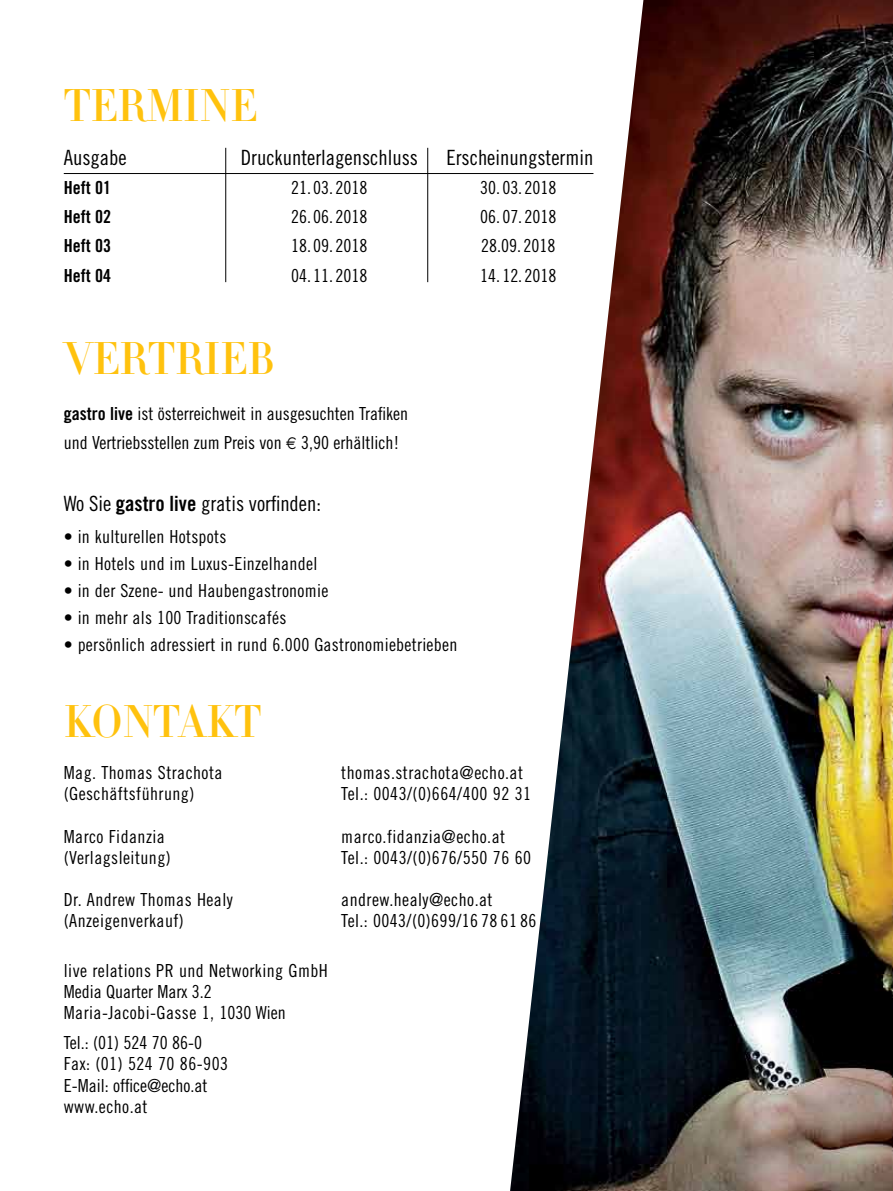
<style>
.page{position:relative;width:893px;height:1191px;background:#fff}
.page>*{position:absolute;margin:0;border:0;box-sizing:border-box;transform-origin:0 0}
.t1{font:500 45px "HTF Didot M16";color:#ffc20e;scale:.95 1}
.t2{font:21px "Trade Gothic Cond Eighteen";color:#000}
.t3{font:18px/21.5px "Trade Gothic Cond Eighteen";letter-spacing:.015em;color:#000}
.t4{font:18px "Trade Gothic Bold Cond Twenty";color:#000}
.s1{font-family:"Trade Gothic Bold Cond Twenty"}
.s2{font-family:"Euro Sans";font-size:17.25px}
</style>
<div class="page">
<img style="left:510px;top:0;width:383px;height:1191px">
<hr style="left:225px;top:148px;width:1px;height:134px;background:#000">
<hr style="left:427px;top:148px;width:1px;height:134px;background:#000">
<hr style="left:64px;top:173px;width:529px;height:1px;background:#000">
<h1 class="t1" style="left:64px;top:72px;width:174px">TERMINE</h1>
<p class="t2" style="left:64px;top:145px;width:64px">Ausgabe</p>
<p class="t2" style="left:241px;top:145px;width:179px">Druckunterlagenschluss</p>
<p class="t2" style="left:446px;top:145px;width:148px">Erscheinungstermin</p>
<p class="t4" style="left:64px;top:176px;width:49px">Heft 01</p>
<p class="t3" style="left:291px;top:177px;width:78px">21. 03. 2018</p>
<p class="t3" style="left:480px;top:177px;width:78px">30. 03. 2018</p>
<p class="t4" style="left:64px;top:206px;width:49px">Heft 02</p>
<p class="t3" style="left:291px;top:206px;width:78px">26. 06. 2018</p>
<p class="t3" style="left:480px;top:206px;width:78px">06. 07. 2018</p>
<p class="t4" style="left:64px;top:235px;width:49px">Heft 03</p>
<p class="t3" style="left:291px;top:235px;width:78px">18. 09. 2018</p>
<p class="t3" style="left:481px;top:235px;width:76px">28.09. 2018</p>
<p class="t4" style="left:64px;top:264px;width:49px">Heft 04</p>
<p class="t3" style="left:291px;top:264px;width:78px">04. 11. 2018</p>
<p class="t3" style="left:480px;top:264px;width:78px">14. 12. 2018</p>
<h1 class="t1" style="left:64px;top:326px;width:223px">VERTRIEB</h1>
<p class="t3" style="left:64px;top:398px;width:346px;line-height:29.5px"><span class="s1">gastro live</span> ist österreichweit in ausgesuchten Trafiken und Vertriebsstellen zum Preis von <span class="s2">€</span> 3,90 erhältlich!</p>
<p class="t2" style="left:64px;top:491px;width:259px">Wo Sie <span class="s1">gastro live</span> gratis vorfinden:</p>
<p class="t3" style="left:64px;top:525px;width:164px">• in kulturellen Hotspots</p>
<p class="t3" style="left:64px;top:552px;width:255px">• in Hotels und im Luxus-Einzelhandel</p>
<p class="t3" style="left:64px;top:579px;width:266px">• in der Szene- und Haubengastronomie</p>
<p class="t3" style="left:64px;top:607px;width:224px">• in mehr als 100 Traditionscafés</p>
<p class="t3" style="left:64px;top:634px;width:395px">• persönlich adressiert in rund 6.000 Gastronomiebetrieben</p>
<h1 class="t1" style="left:64px;top:688px;width:210px">KONTAKT</h1>
<p class="t3" style="left:64px;top:762px;width:160px">Mag. Thomas Strachota</p>
<p class="t3" style="left:341px;top:762px;width:183px">thomas.strachota@echo.at</p>
<p class="t3" style="left:64px;top:783px;width:132px">(Geschäftsführung)</p>
<p class="t3" style="left:341px;top:783px;width:191px">Tel.: 0043/(0)664/400 92 31</p>
<p class="t3" style="left:64px;top:825px;width:103px">Marco Fidanzia</p>
<p class="t3" style="left:341px;top:825px;width:165px">marco.fidanzia@echo.at</p>
<p class="t3" style="left:64px;top:846px;width:109px">(Verlagsleitung)</p>
<p class="t3" style="left:341px;top:846px;width:191px">Tel.: 0043/(0)676/550 76 60</p>
<p class="t3" style="left:64px;top:888px;width:171px">Dr. Andrew Thomas Healy</p>
<p class="t3" style="left:341px;top:888px;width:153px">andrew.healy@echo.at</p>
<p class="t3" style="left:64px;top:909px;width:122px">(Anzeigenverkauf)</p>
<p class="t3" style="left:341px;top:909px;width:197px">Tel.: 0043/(0)699/16 78 61 86</p>
<p class="t3" style="left:64px;top:960px;width:266px;line-height:21px">live relations PR und Networking GmbH<br>Media Quarter Marx 3.2<br>Maria-Jacobi-Gasse 1, 1030 Wien</p>
<p class="t3" style="left:64px;top:1031px;width:166px">Tel.: (01) 524 70 86-0<br>Fax: (01) 524 70 86-903<br>E-Mail: office@echo.at www.echo.at</p>
</div>
